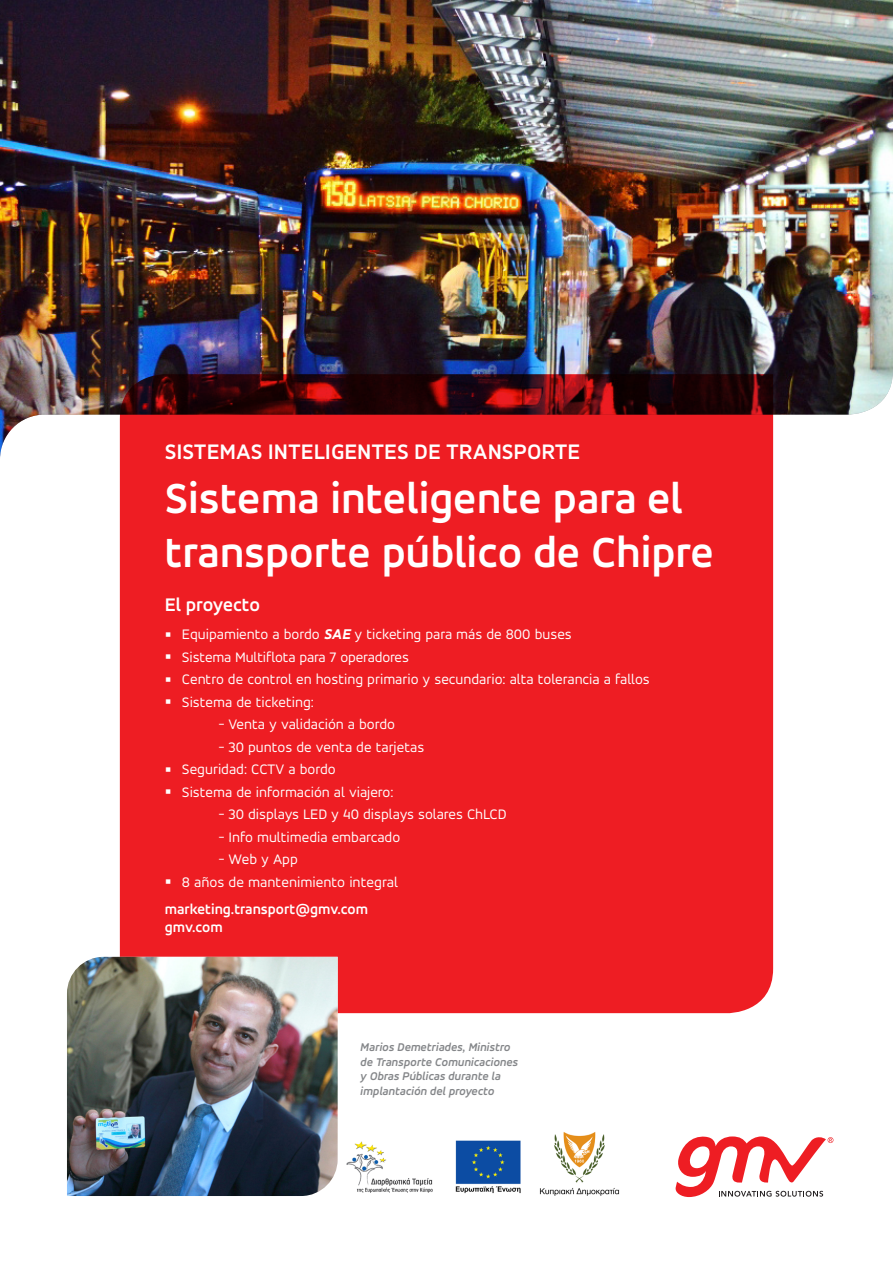
<style>
.page{position:relative;width:893px;height:1263px;background:#fff}
.page>*{position:absolute;margin:0;border:0;box-sizing:border-box;transform-origin:0 0}
.t1{font:700 45px/54px "Accord Alternate";color:#fff}
.t2{font:700 22.5px "Accord Alternate";color:#fff}
.t3{font:700 19.5px "Accord Alternate";color:#fff}
.t4{font:15.15px "Accord Alternate";color:#fff}
.t5{font:15px "Accord Alternate";color:#fff}
.t6{font:700 15px "Accord Alternate";color:#fff}
.t7{font:italic 700 12px/14.4px "Accord Alternate";color:#848689}
.s1{font-family:"Arial";font-size:19.5px}
.s2{font-weight:800;font-style:italic}
</style>
<div class="page">
<img style="left:0;top:0;width:893px;height:459px">
<svg style="left:675px;top:1136px;width:158px;height:61px"></svg>
<div style="left:120px;top:374px;width:653px;height:639px;background:#ee1d23"></div>
<img style="left:346px;top:1141px;width:87px;height:52px">
<img style="left:67px;top:957px;width:271px;height:239px">
<img style="left:539px;top:1132px;width:81px;height:64px">
<img style="left:455px;top:1140px;width:66px;height:54px">
<p class="t2" style="left:165px;top:438px;width:417px">SISTEMAS INTELIGENTES DE TRANSPORTE</p>
<p class="t1" style="left:165px;top:471px;width:551px">Sistema inteligente para el transporte público de Chipre</p>
<p class="t3" style="left:165px;top:592px;width:97px">El proyecto</p>
<p class="t5" style="left:165px;top:625px;width:409px"><span class="s1">▪</span> Equipamiento a bordo <span class="s2">SAE</span> y ticketing para más de 800 buses</p>
<p class="t5" style="left:165px;top:648px;width:246px"><span class="s1">▪</span> Sistema Multiflota para 7 operadores</p>
<p class="t5" style="left:165px;top:670px;width:486px"><span class="s1">▪</span> Centro de control en hosting primario y secundario: alta tolerancia a fallos</p>
<p class="t5" style="left:165px;top:693px;width:151px"><span class="s1">▪</span> Sistema de ticketing:</p>
<p class="t5" style="left:219px;top:715px;width:178px">- Venta y validación a bordo</p>
<p class="t5" style="left:219px;top:738px;width:207px">- 30 puntos de venta de tarjetas</p>
<p class="t5" style="left:165px;top:760px;width:172px"><span class="s1">▪</span> Seguridad: CCTV a bordo</p>
<p class="t5" style="left:165px;top:783px;width:230px"><span class="s1">▪</span> Sistema de información al viajero:</p>
<p class="t5" style="left:219px;top:805px;width:289px">- 30 displays LED y 40 displays solares ChLCD</p>
<p class="t5" style="left:219px;top:828px;width:183px">- Info multimedia embarcado</p>
<p class="t5" style="left:219px;top:850px;width:81px">- Web y App</p>
<p class="t4" style="left:165px;top:873px;width:235px"><span class="s1">▪</span> 8 años de mantenimiento integral</p>
<p class="t6" style="left:165px;top:900px;width:205px">marketing.transport@gmv.com</p>
<p class="t6" style="left:165px;top:918px;width:59px">gmv.com</p>
<p class="t7" style="left:360px;top:1040px;width:159px">Marios Demetriades, Ministro de Transporte Comunicaciones y Obras Públicas durante la implantación del proyecto</p>
</div>
